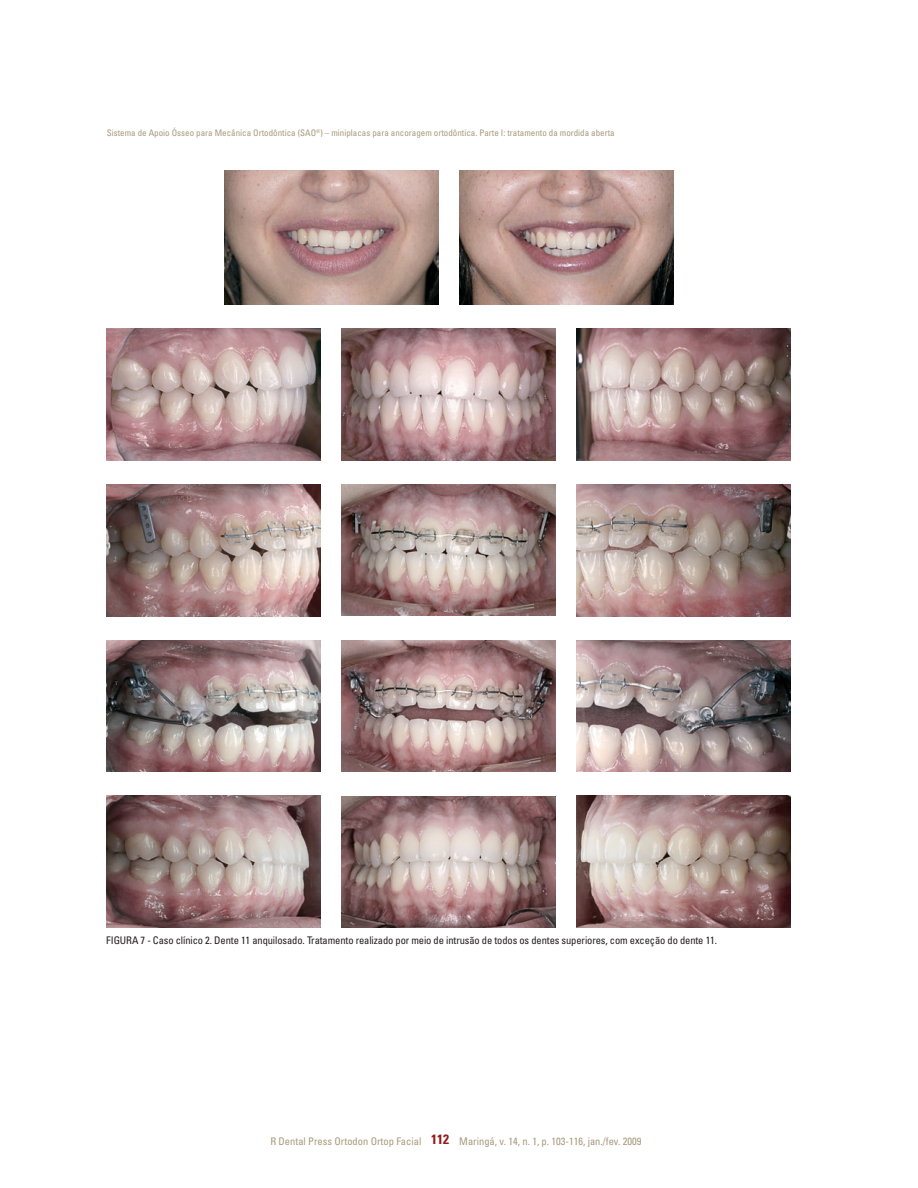
<style>
.page{position:relative;width:918px;height:1188px;background:#fff}
.page>*{position:absolute;margin:0;border:0;box-sizing:border-box;transform-origin:0 0}
.t1{font:condensed 10.5px "Univers";letter-spacing:-.01em;color:#231f20}
.t2{font:condensed 10.5px "Univers";color:#a89b7d}
.t3{font:condensed 9px "Univers";color:#a89b7d}
.s1{font-weight:700;font-size:13.5px;color:#931b1a}
</style>
<div class="page">
<img style="left:225px;top:170px;width:214px;height:134px">
<img style="left:460px;top:170px;width:214px;height:134px">
<img style="left:106px;top:328px;width:214px;height:132px">
<img style="left:106px;top:484px;width:214px;height:132px">
<img style="left:106px;top:640px;width:214px;height:132px">
<img style="left:577px;top:796px;width:213px;height:132px">
<img style="left:577px;top:328px;width:213px;height:132px">
<img style="left:577px;top:484px;width:213px;height:132px">
<img style="left:577px;top:640px;width:213px;height:132px">
<img style="left:106px;top:796px;width:214px;height:132px">
<img style="left:341px;top:484px;width:214px;height:131px">
<img style="left:341px;top:640px;width:214px;height:131px">
<img style="left:341px;top:796px;width:214px;height:132px">
<img style="left:341px;top:328px;width:214px;height:132px">
<p class="t3" style="left:107px;top:128px;width:510px">Sistema de Apoio Ósseo para Mecânica Ortodôntica (SAO<sup>®</sup>) – miniplacas para ancoragem ortodôntica. Parte I: tratamento da mordida aberta</p>
<p class="t1" style="left:106px;top:934px;width:612px">FIGURA 7 - Caso clínico 2. Dente 11 anquilosado. Tratamento realizado por meio de intrusão de todos os dentes superiores, com exceção do dente 11.</p>
<p class="t2" style="left:270px;top:1134px;width:373px">R Dental Press Ortodon Ortop Facial <span class="s1">112</span> Maringá, v. 14, n. 1, p. 103-116, jan./fev. 2009</p>
</div>
